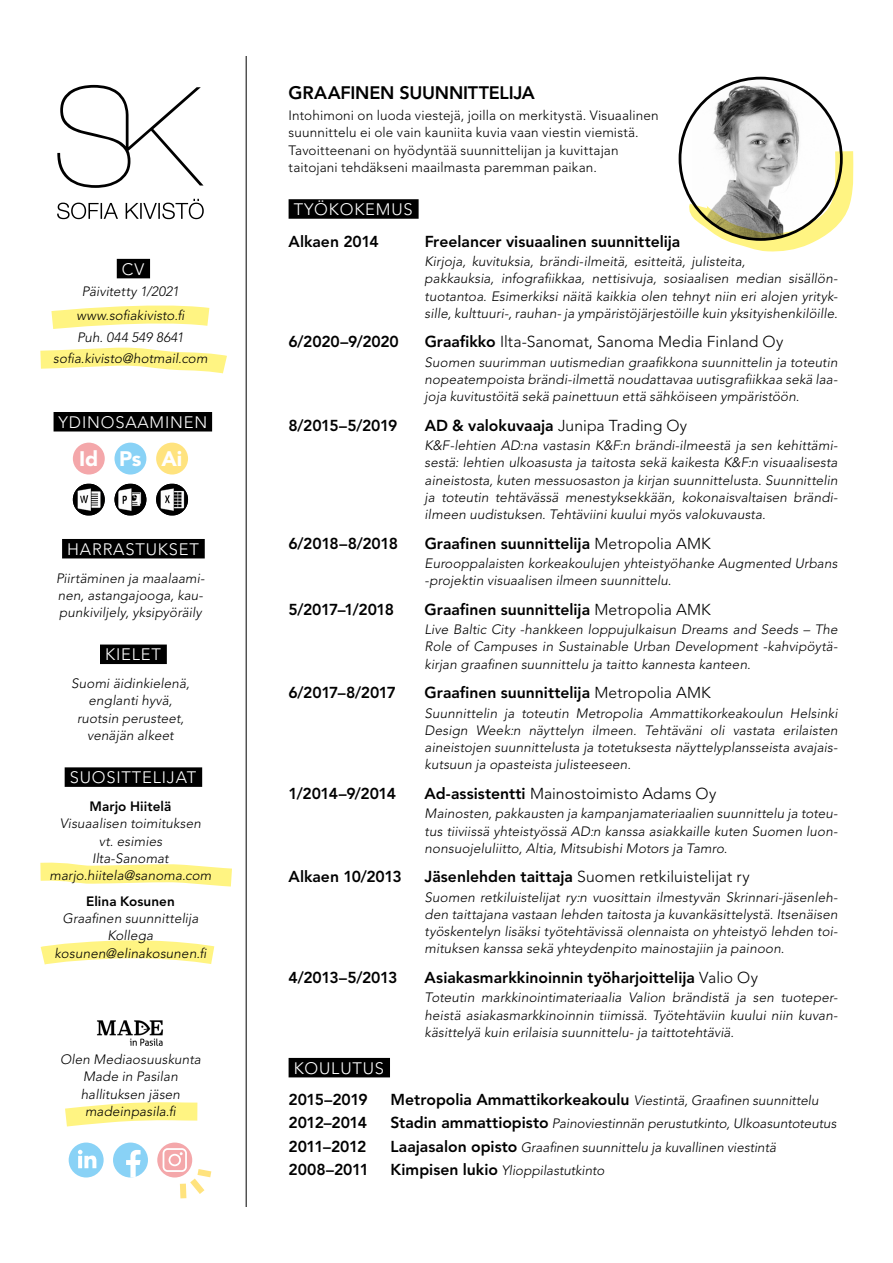
<style>
.page{position:relative;width:893px;height:1263px;background:#fff}
.page>*{position:absolute;margin:0;border:0;box-sizing:border-box;transform-origin:0 0}
.t1{font:900 20.85px "Avenir LT Std";color:#fff}
.t2{font:800 18px "Avenir LT Std";letter-spacing:-.01em;color:#000}
.t3{font:300 16.5px "Avenir LT Std";letter-spacing:.05em;color:#fff}
.t4{font:800 15.75px "Avenir LT Std";letter-spacing:-.005em;color:#000}
.t5{font:300 15.75px "Avenir LT Std";letter-spacing:.005em;color:#000}
.t6{font:800 15.75px "Avenir LT Std";letter-spacing:-.025em;color:#000}
.t7{font:italic 300 13.5px/17.2px "Avenir LT Std";letter-spacing:.005em;color:#000;text-align:justify}
.t8{font:300 13.5px/17.2px "Avenir LT Std";letter-spacing:.01em;color:#000}
.t9{font:800 13.5px "Avenir LT Std";letter-spacing:.005em;color:#000}
.s1{font-weight:800}
.s2{font-weight:300}
.s3{font-weight:800;font-style:normal;font-size:15.75px}
</style>
<div class="page">
<div style="left:289px;top:199px;width:130px;height:20px;background:#000"></div>
<div style="left:289px;top:1058px;width:101px;height:19px;background:#000"></div>
<img style="left:680px;top:78px;width:161px;height:117px">
<div style="left:62px;top:539px;width:143px;height:19px;background:#000"></div>
<div style="left:100px;top:644px;width:67px;height:20px;background:#000"></div>
<div style="left:65px;top:767px;width:137px;height:20px;background:#000"></div>
<svg style="left:687px;top:141px;width:167px;height:111px"></svg>
<div style="left:156px;top:443px;width:32px;height:31px;background:#ffe37e;border-radius:50%"></div>
<div style="left:114px;top:443px;width:32px;height:31px;background:#89d2f6;border-radius:50%"></div>
<div style="left:73px;top:443px;width:32px;height:31px;background:#f4a7aa;border-radius:50%"></div>
<div style="left:113px;top:1142px;width:35px;height:35px;background:#89d2f6;border-radius:50%"></div>
<svg style="left:126px;top:1150px;width:15px;height:27px"></svg>
<div style="left:69px;top:1142px;width:35px;height:35px;background:#89d2f6;border-radius:50%"></div>
<svg style="left:78px;top:1150px;width:18px;height:18px"></svg>
<div style="left:157px;top:1142px;width:35px;height:35px;background:#f4a7aa;border-radius:50%"></div>
<div style="left:163px;top:1148px;width:24px;height:24px;border:2px solid #fff;border-radius:4px"></div>
<div style="left:169px;top:1154px;width:12px;height:12px;border:2px solid #fff;border-radius:50%"></div>
<svg style="left:177px;top:1165px;width:35px;height:34px"></svg>
<img style="left:97px;top:1020px;width:66px;height:26px">
<svg style="left:65px;top:1102px;width:133px;height:25px"></svg>
<svg style="left:40px;top:862px;width:192px;height:25px"></svg>
<svg style="left:40px;top:305px;width:187px;height:69px"></svg>
<div style="left:117px;top:259px;width:33px;height:19px;background:#000"></div>
<svg style="left:57px;top:85px;width:147px;height:103px"></svg>
<svg style="left:57px;top:199px;width:147px;height:20px"></svg>
<div style="left:54px;top:412px;width:158px;height:19px;background:#000"></div>
<img style="left:117px;top:484px;width:29px;height:31px">
<div style="left:114px;top:484px;width:32px;height:31px;border:2px solid #000;border-radius:50%"></div>
<img style="left:156px;top:484px;width:32px;height:31px">
<div style="left:156px;top:484px;width:32px;height:31px;border:2px solid #000;border-radius:50%"></div>
<img style="left:73px;top:484px;width:32px;height:31px">
<div style="left:73px;top:484px;width:32px;height:31px;border:2px solid #000;border-radius:50%"></div>
<svg style="left:40px;top:940px;width:175px;height:25px"></svg>
<hr style="left:246px;top:56px;width:1px;height:1151px;background:#000">
<p class="t3" style="left:122px;top:259px;width:24px">CV</p>
<p class="t7" style="left:76px;top:280px;width:110px;line-height:23.7px;text-align:center">Päivitetty 1/2021 www.sofiakivisto.fi</p>
<p class="t7" style="left:53px;top:326px;width:156px;line-height:21.5px;text-align:center">Puh. 044 549 8641 sofia.kivisto@hotmail.com</p>
<p class="t3" style="left:59px;top:412px;width:150px">YDINOSAAMINEN</p>
<h1 class="t1" style="left:79px;top:446px;width:105px">Id Ps Ai</h1>
<p class="t3" style="left:67px;top:539px;width:133px">HARRASTUKSET</p>
<p class="t7" style="left:56px;top:569px;width:150px">Piirtäminen ja maalaami&shy;nen, astangajooga, kau&shy;punkiviljely, yksipyöräily</p>
<p class="t3" style="left:105px;top:645px;width:57px">KIELET</p>
<p class="t7" style="left:71px;top:675px;width:120px;text-align:center">Suomi äidinkielenä, englanti hyvä, ruotsin perusteet, venäjän alkeet</p>
<p class="t3" style="left:70px;top:768px;width:128px">SUOSITTELIJAT</p>
<p class="t9" style="left:90px;top:798px;width:83px">Marjo Hiitelä</p>
<p class="t7" style="left:50px;top:815px;width:163px;text-align:center">Visuaalisen toimituksen<br>vt. esimies<br>Ilta-Sanomat marjo.hiitela@sanoma.com</p>
<p class="t9" style="left:86px;top:893px;width:90px">Elina Kosunen</p>
<p class="t7" style="left:55px;top:910px;width:154px;text-align:center">Graafinen suunnittelija<br>Kollega kosunen@elinakosunen.fi</p>
<p class="t7" style="left:60px;top:1051px;width:142px;text-align:center">Olen Mediaosuuskunta<br>Made in Pasilan hallituksen jäsen madeinpasila.fi</p>
<h2 class="t2" style="left:289px;top:82px;width:248px">GRAAFINEN SUUNNITTELIJA</h2>
<p class="t8" style="left:289px;top:107px;width:371px">Intohimoni on luoda viestejä, joilla on merkitystä. Visuaalinen suunnittelu ei ole vain kauniita kuvia vaan viestin viemistä.<br>Tavoitteenani on hyödyntää suunnittelijan ja kuvittajan taitojani tehdäkseni maailmasta paremman paikan.</p>
<p class="t3" style="left:294px;top:200px;width:120px">TYÖKOKEMUS</p>
<p class="t4" style="left:289px;top:232px;width:92px">Alkaen 2014</p>
<p class="t4" style="left:425px;top:232px;width:257px">Freelancer visuaalinen suunnittelija</p>
<p class="t7" style="left:425px;top:253px;width:414px;text-align:left">Kirjoja, kuvituksia, brändi-ilmeitä, esitteitä, julisteita,<br>pakkauksia, infografiikkaa, nettisivuja, sosiaalisen median sisällön&shy;tuotantoa. Esimerkiksi näitä kaikkia olen tehnyt niin eri alojen yrityk&shy;sille, kulttuuri-, rauhan- ja ympäristöjärjestöille kuin yksityishenkilöille.</p>
<p class="t4" style="left:289px;top:332px;width:112px">6/2020–9/2020</p>
<p class="t5" style="left:425px;top:333px;width:360px"><span class="s1">Graafikko</span> Ilta-Sanomat, Sanoma Media Finland Oy</p>
<p class="t7" style="left:425px;top:354px;width:414px">Suomen suurimman uutismedian graafikkona suunnittelin ja toteutin nopeatempoista brändi-ilmettä noudattavaa uutisgrafiikkaa sekä laa&shy;joja kuvitustöitä sekä painettuun että sähköiseen ympäristöön.</p>
<p class="t6" style="left:289px;top:416px;width:110px">8/2015–5/2019</p>
<p class="t5" style="left:425px;top:416px;width:264px"><span class="s1">AD &amp; valokuvaaja</span> Junipa Trading Oy</p>
<p class="t7" style="left:425px;top:437px;width:414px">K&amp;F-lehtien AD:na vastasin K&amp;F:n brändi-ilmeestä ja sen kehittämi&shy;sestä: lehtien ulkoasusta ja taitosta sekä kaikesta K&amp;F:n visuaalisesta aineistosta, kuten messuosaston ja kirjan suunnittelusta. Suunnittelin ja toteutin tehtävässä menestyksekkään, kokonaisvaltaisen brändi&shy;ilmeen uudistuksen. Tehtäviini kuului myös valokuvausta.</p>
<p class="t6" style="left:289px;top:534px;width:111px">6/2018–8/2018</p>
<p class="t4" style="left:425px;top:534px;width:288px">Graafinen suunnittelija <span class="s2">Metropolia AMK</span></p>
<p class="t7" style="left:425px;top:555px;width:414px">Eurooppalaisten korkeakoulujen yhteistyöhanke Augmented Urbans -projektin visuaalisen ilmeen suunnittelu.</p>
<p class="t6" style="left:289px;top:600px;width:107px">5/2017–1/2018</p>
<p class="t4" style="left:425px;top:600px;width:288px">Graafinen suunnittelija <span class="s2">Metropolia AMK</span></p>
<p class="t7" style="left:425px;top:621px;width:414px">Live Baltic City -hankkeen loppujulkaisun Dreams and Seeds – The Role of Campuses in Sustainable Urban Development -kahvipöytä&shy;kirjan graafinen suunnittelu ja taitto kannesta kanteen.</p>
<p class="t6" style="left:289px;top:683px;width:109px">6/2017–8/2017</p>
<p class="t4" style="left:425px;top:683px;width:288px">Graafinen suunnittelija <span class="s2">Metropolia AMK</span></p>
<p class="t7" style="left:425px;top:704px;width:414px">Suunnittelin ja toteutin Metropolia Ammattikorkeakoulun Helsinki Design Week:n näyttelyn ilmeen. Tehtäväni oli vastata erilaisten aineistojen suunnittelusta ja totetuksesta näyttelyplansseista avajais&shy;kutsuun ja opasteista julisteeseen.</p>
<p class="t6" style="left:289px;top:784px;width:109px">1/2014–9/2014</p>
<p class="t5" style="left:425px;top:784px;width:293px"><span class="s1">Ad-assistentti</span> Mainostoimisto Adams Oy</p>
<p class="t7" style="left:425px;top:805px;width:414px">Mainosten, pakkausten ja kampanjamateriaalien suunnittelu ja toteu&shy;tus tiiviissä yhteistyössä AD:n kanssa asiakkaille kuten Suomen luon&shy;nonsuojeluliitto, Altia, Mitsubishi Motors ja Tamro.</p>
<p class="t4" style="left:289px;top:867px;width:115px">Alkaen 10/2013</p>
<p class="t5" style="left:425px;top:868px;width:327px"><span class="s1">Jäsenlehden taittaja</span> Suomen retkiluistelijat ry</p>
<p class="t7" style="left:425px;top:889px;width:414px">Suomen retkiluistelijat ry:n vuosittain ilmestyvän Skrinnari-jäsenleh&shy;den taittajana vastaan lehden taitosta ja kuvankäsittelystä. Itsenäisen työskentelyn lisäksi työtehtävissä olennaista on yhteistyö lehden toi&shy;mituksen kanssa sekä yhteydenpito mainostajiin ja painoon.</p>
<p class="t6" style="left:289px;top:968px;width:110px">4/2013–5/2013</p>
<p class="t4" style="left:425px;top:968px;width:335px">Asiakasmarkkinoinnin työharjoittelija <span class="s2">Valio Oy</span></p>
<p class="t7" style="left:425px;top:989px;width:414px">Toteutin markkinointimateriaalia Valion brändistä ja sen tuoteper&shy;heistä asiakasmarkkinoinnin tiimissä. Työtehtäviin kuului niin kuvan&shy;käsittelyä kuin erilaisia suunnittelu- ja taittotehtäviä.</p>
<p class="t3" style="left:294px;top:1058px;width:92px">KOULUTUS</p>
<p class="t6" style="left:289px;top:1090px;width:81px">2015–2019</p>
<p class="t7" style="left:391px;top:1092px;width:430px"><span class="s3">Metropolia Ammattikorkeakoulu</span> Viestintä, Graafinen suunnittelu</p>
<p class="t6" style="left:289px;top:1114px;width:80px">2012–2014</p>
<p class="t7" style="left:391px;top:1115px;width:447px"><span class="s3">Stadin ammattiopisto</span> Painoviestinnän perustutkinto, Ulkoasuntoteutus</p>
<p class="t6" style="left:289px;top:1137px;width:79px">2011–2012</p>
<p class="t7" style="left:391px;top:1138px;width:387px"><span class="s3">Laajasalon opisto</span> Graafinen suunnittelu ja kuvallinen viestintä</p>
<p class="t4" style="left:289px;top:1160px;width:82px">2008–2011</p>
<p class="t7" style="left:391px;top:1162px;width:215px"><span class="s3">Kimpisen lukio</span> Ylioppilastutkinto</p>
</div>
